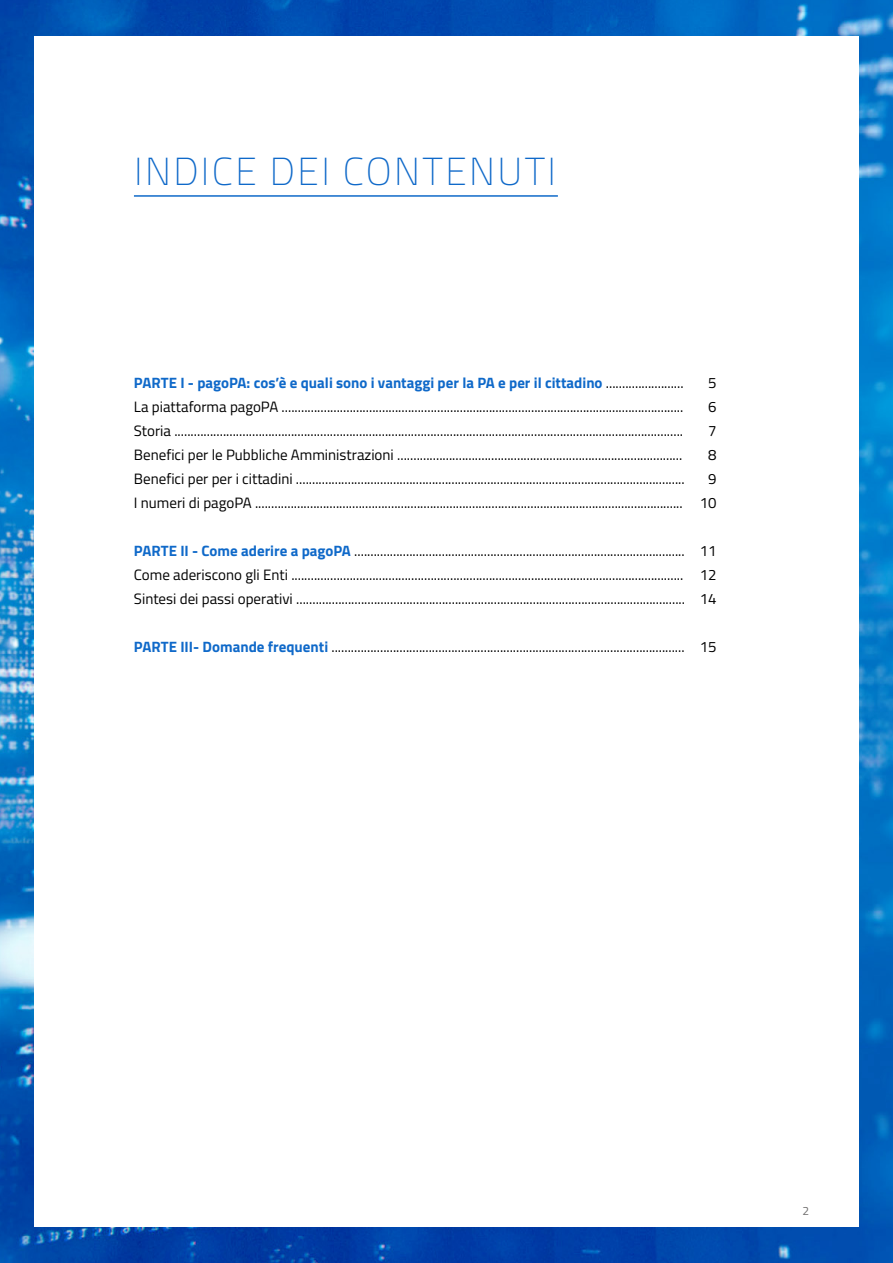
<style>
.page{position:relative;width:893px;height:1263px;background:#fff}
.page>*{position:absolute;margin:0;border:0;box-sizing:border-box;transform-origin:0 0}
.t1{font:200 39px "Titillium Web";letter-spacing:.06em;color:#0f69c9}
.t2{font:15px/24px "Titillium Web";color:#000;text-align:justify}
.t3{font:12px "Titillium Web";color:#706f6f}
.s1{font-weight:700;color:#0f69c9}
</style>
<div class="page">
<img style="left:0;top:0;width:893px;height:1263px">
<div style="left:34px;top:36px;width:825px;height:1191px;background:#fff"></div>
<hr style="left:134px;top:195px;width:424px;height:2px;background:#0f69c9">
<h1 class="t1" style="left:134px;top:144px;width:424px">INDICE DEI CONTENUTI</h1>
<p class="t2" style="left:134px;top:370px;width:552px;text-align:left"><span class="s1">PARTE I - pagoPA: cos’è e quali sono i vantaggi per la PA e per il cittadino</span> ........................<br>La piattaforma pagoPA ............................................................................................................................<br>Storia .............................................................................................................................................................<br>Benefici per le Pubbliche Amministrazioni ........................................................................................<br>Benefici per per i cittadini ........................................................................................................................<br>I numeri di pagoPA ....................................................................................................................................</p>
<p class="t2" style="left:134px;top:538px;width:553px"><span class="s1">PARTE II - Come aderire a pagoPA</span> ......................................................................................................<br>Come aderiscono gli Enti .........................................................................................................................<br>Sintesi dei passi operativi ........................................................................................................................</p>
<p class="t2" style="left:134px;top:634px;width:552px"><span class="s1">PARTE III- Domande frequenti</span> .............................................................................................................</p>
<p class="t2" style="left:700px;top:370px;width:18px;text-align:center">5<br>6<br>7<br>8<br>9<br>10</p>
<p class="t2" style="left:700px;top:538px;width:18px">11<br>12<br>14</p>
<p class="t2" style="left:700px;top:634px;width:18px">15</p>
<p class="t3" style="left:802px;top:1202px;width:8px">2</p>
</div>
